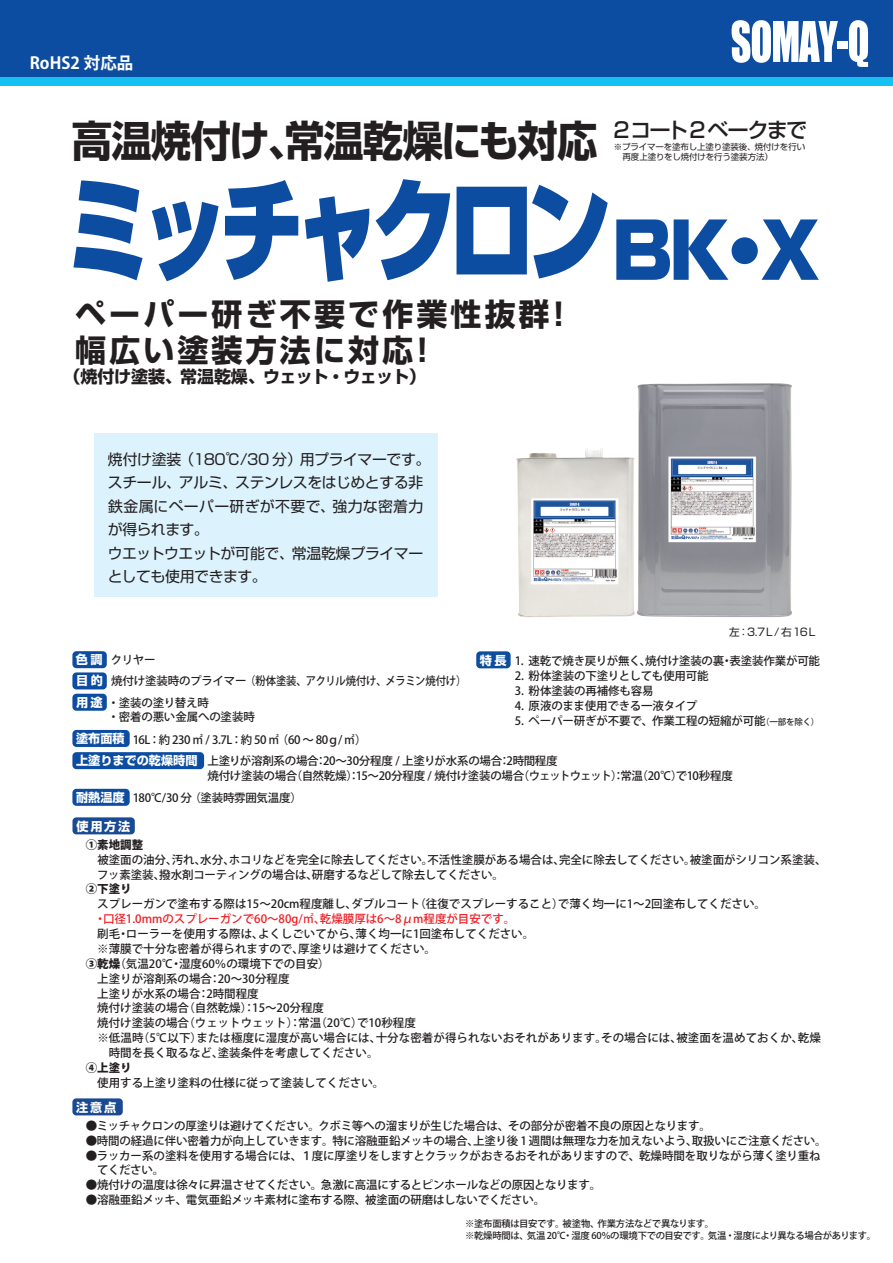
<style>
.page{position:relative;width:893px;height:1263px;background:#fff}
.page>*{position:absolute;margin:0;border:0;box-sizing:border-box;transform-origin:0 0}
.t1{font:900 110.55px "Shin Go Pro";letter-spacing:-.1em;color:#0d4da1;scale:.77 1}
.t2{font:700 42.45px "Shin Go Pro";letter-spacing:-.025em;color:#231f20;scale:.95 1}
.t3{font:700 31.05px/35.2px "Shin Go Pro";letter-spacing:.1em;color:#231f20}
.t4{font:500 21.3px "Shin Go Pro";letter-spacing:-.065em;color:#231f20}
.t5{font:700 16.95px "Shin Go Pro";letter-spacing:-.015em;color:#231f20}
.t6{font:700 16.5px "Koz Go Pr 6 N";color:#fff}
.t7{font:14.85px/23.4px "Shin Go Pro";letter-spacing:-.025em;color:#231f20}
.t8{font:700 12.15px "Shin Go Pro";letter-spacing:.145em;color:#fff}
.t9{font:500 11.55px/14.9px "Koz Go Pro";letter-spacing:-.01em;color:#231f20}
.t10{font:500 11.55px "Koz Go Pro";color:#ee1d23}
.t11{font:500 11.55px "Koz Go Pro";letter-spacing:-.03em;color:#231f20}
.t12{font:800 11.55px "Koz Go Pro";color:#231f20}
.t13{font:10.65px "Shin Go Pro";color:#231f20}
.t14{font:500 9.3px/11.9px "Koz Go Pro";letter-spacing:-.03em;color:#231f20}
.t15{font:8.55px/9.8px "Shin Go Pro";letter-spacing:-.02em;color:#231f20}
.s1{font-size:76.5px}
.s2{font-family:"Shin Go Pro";font-weight:700;font-size:12.15px;color:#fff}
.s3{font-size:8.55px}
.s4{font-weight:800}
</style>
<div class="page">
<img style="left:516px;top:383px;width:276px;height:234px">
<div style="left:72px;top:817px;width:63px;height:17px;background:#194a93;border-radius:4px"></div>
<div style="left:94px;top:433px;width:343px;height:164px;background:#dcf2fc"></div>
<div style="left:72px;top:672px;width:35px;height:17px;background:#0d4da1;border-radius:4px"></div>
<div style="left:72px;top:651px;width:35px;height:17px;background:#0d4da1;border-radius:4px"></div>
<div style="left:476px;top:651px;width:35px;height:17px;background:#0d4da1;border-radius:4px"></div>
<div style="left:72px;top:1098px;width:51px;height:17px;background:#194a93;border-radius:4px"></div>
<div style="left:0;top:0;width:893px;height:85px;background:#15c0f2"></div>
<div style="left:0;top:0;width:893px;height:77px;background:#0d4da1"></div>
<svg style="left:732px;top:20px;width:106px;height:43px"></svg>
<div style="left:837px;top:42px;width:11px;height:7px;background:#fff"></div>
<svg style="left:849px;top:20px;width:19px;height:47px"></svg>
<div style="left:72px;top:730px;width:58px;height:17px;background:#0d4da1;border-radius:4px"></div>
<div style="left:72px;top:694px;width:35px;height:17px;background:#0d4da1;border-radius:4px"></div>
<div style="left:72px;top:752px;width:132px;height:17px;background:#0d4da1;border-radius:4px"></div>
<div style="left:72px;top:789px;width:58px;height:17px;background:#0d4da1;border-radius:4px"></div>
<h3 class="t6" style="left:30px;top:53px;width:105px">RoHS2 対応品</h3>
<h2 class="t2" style="left:72px;top:107px;width:555px">高温焼付け、常温乾燥にも対応</h2>
<h3 class="t4" style="left:613px;top:113px;width:195px">2コート2ベークまで</h3>
<p class="t15" style="left:614px;top:141px;width:193px">※プライマーを塗布し上塗り塗装後、焼付けを行い　再度上塗りをし焼付けを行う塗装方法）</p>
<h1 class="t1" style="left:66px;top:142px;width:981px">ミッチャクロン<span class="s1">BK・X</span></h1>
<h3 class="t3" style="left:75px;top:294px;width:501px">ペーパー研ぎ不要で作業性抜群！幅広い塗装方法に対応！</h3>
<h3 class="t5" style="left:64px;top:363px;width:364px">（焼付け塗装、常温乾燥、ウェット・ウェット）</h3>
<p class="t7" style="left:108px;top:446px;width:324px">焼付け塗装（180℃/30 分）用プライマーです。スチール、アルミ、ステンレスをはじめとする非鉄金属にペーパー研ぎが不要で、強力な密着力が得られます。<br>ウエットウエットが可能で、常温乾燥プライマーとしても使用できます。</p>
<p class="t13" style="left:729px;top:623px;width:90px">左：3.7Ｌ/右 16Ｌ</p>
<p class="t9" style="left:76px;top:652px;width:81px"><span class="s2">色調</span> クリヤー</p>
<p class="t9" style="left:480px;top:654px;width:342px"><span class="s2">特長</span> 1. 速乾で焼き戻りが無く、焼付け塗装の裏・表塗装作業が可能</p>
<p class="t9" style="left:515px;top:669px;width:195px">2. 粉体塗装の下塗りとしても使用可能</p>
<p class="t9" style="left:515px;top:684px;width:140px">3. 粉体塗装の再補修も容易</p>
<p class="t9" style="left:515px;top:699px;width:184px">4. 原液のまま使用できる一液タイプ</p>
<p class="t9" style="left:515px;top:714px;width:306px">5. ペーパー研ぎが不要で、作業工程の短縮が可能<span class="s3">（一部を除く）</span></p>
<p class="t9" style="left:76px;top:674px;width:392px"><span class="s2">目的</span> 焼付け塗装時のプライマー（粉体塗装、アクリル焼付け、メラミン焼付け）</p>
<p class="t9" style="left:108px;top:695px;width:148px;text-indent:-32px"><span class="s2">用途</span>・塗装の塗り替え時<br>・密着の悪い金属への塗装時</p>
<p class="t9" style="left:208px;top:754px;width:527px;text-indent:-131px"><span class="s2">上塗りまでの乾燥時間</span> 上塗りが溶剤系の場合：20～30分程度 / 上塗りが水系の場合：2時間程度<br>焼付け塗装の場合（自然乾燥）：15～20分程度 / 焼付け塗装の場合（ウェットウェット）：常温（20℃）で10秒程度</p>
<p class="t11" style="left:76px;top:732px;width:292px"><span class="s2">塗布面積</span> 16L：約 230 ㎡ / 3.7L：約 50 ㎡（60 ～ 80ｇ/ ㎡）</p>
<p class="t9" style="left:76px;top:791px;width:227px"><span class="s2">耐熱温度</span> 180℃/30 分（塗装時雰囲気温度）</p>
<p class="t8" style="left:76px;top:816px;width:55px">使用方法</p>
<p class="t12" style="left:86px;top:837px;width:59px">①素地調整</p>
<p class="t9" style="left:97px;top:852px;width:731px">被塗面の油分、汚れ、水分、ホコリなどを完全に除去してください。不活性塗膜がある場合は、完全に除去してください。被塗面がシリコン系塗装、フッ素塗装、撥水剤コーティングの場合は、研磨するなどして除去してください。</p>
<p class="t12" style="left:86px;top:881px;width:47px">②下塗り</p>
<p class="t9" style="left:86px;top:897px;width:682px">　スプレーガンで塗布する際は15～20cm程度離し、ダブルコート（往復でスプレーすること）で薄く均一に1～2回塗布してください。</p>
<p class="t10" style="left:86px;top:911px;width:431px">　・口径1.0mmのスプレーガンで60～80g/㎡、乾燥膜厚は6～8μm程度が目安です。</p>
<p class="t9" style="left:86px;top:927px;width:450px">　刷毛・ローラーを使用する際は、よくしごいてから、薄く均一に1回塗布してください。</p>
<p class="t9" style="left:86px;top:942px;width:352px">　※薄膜で十分な密着が得られますので、厚塗りは避けてください。</p>
<p class="t9" style="left:86px;top:957px;width:245px"><span class="s4">③乾燥</span>（気温20℃・湿度60％の環境下での目安）</p>
<p class="t9" style="left:86px;top:971px;width:205px">　上塗りが溶剤系の場合：20～30分程度</p>
<p class="t9" style="left:86px;top:986px;width:174px">　上塗りが水系の場合：2時間程度</p>
<p class="t9" style="left:86px;top:1001px;width:240px">　焼付け塗装の場合（自然乾燥）：15～20分程度</p>
<p class="t9" style="left:86px;top:1016px;width:332px">　焼付け塗装の場合（ウェットウェット）：常温（20℃）で10秒程度</p>
<p class="t9" style="left:86px;top:1031px;width:736px">　※低温時（5℃以下）または極度に湿度が高い場合には、十分な密着が得られないおそれがあります。その場合には、被塗面を温めておくか、乾燥</p>
<p class="t9" style="left:97px;top:1046px;width:283px">　時間を長く取るなど、塗装条件を考慮してください。</p>
<p class="t12" style="left:86px;top:1060px;width:47px">④上塗り</p>
<p class="t9" style="left:86px;top:1076px;width:300px">　使用する上塗り塗料の仕様に従って塗装してください。</p>
<p class="t8" style="left:76px;top:1097px;width:42px">注意点</p>
<p class="t9" style="left:86px;top:1119px;width:627px">●ミッチャクロンの厚塗りは避けてください。クボミ等への溜まりが生じた場合は、その部分が密着不良の原因となります。</p>
<p class="t9" style="left:86px;top:1133px;width:742px">●時間の経過に伴い密着力が向上していきます。特に溶融亜鉛メッキの場合、上塗り後 1 週間は無理な力を加えないよう、取扱いにご注意ください。</p>
<p class="t9" style="left:97px;top:1148px;width:725px;text-indent:-11px">●ラッカー系の塗料を使用する場合には、１度に厚塗りをしますとクラックがおきるおそれがありますので、乾燥時間を取りながら薄く塗り重ねてください。</p>
<p class="t9" style="left:86px;top:1178px;width:517px">●焼付けの温度は徐々に昇温させてください。急激に高温にするとピンホールなどの原因となります。</p>
<p class="t9" style="left:86px;top:1193px;width:461px">●溶融亜鉛メッキ、電気亜鉛メッキ素材に塗布する際、被塗面の研磨はしないでください。</p>
<p class="t14" style="left:465px;top:1218px;width:412px">※塗布面積は目安です。被塗物、作業方法などで異なります。<br>※乾燥時間は、気温 20℃・湿度 60％の環境下での目安です。気温・湿度により異なる場合があります。</p>
</div>
